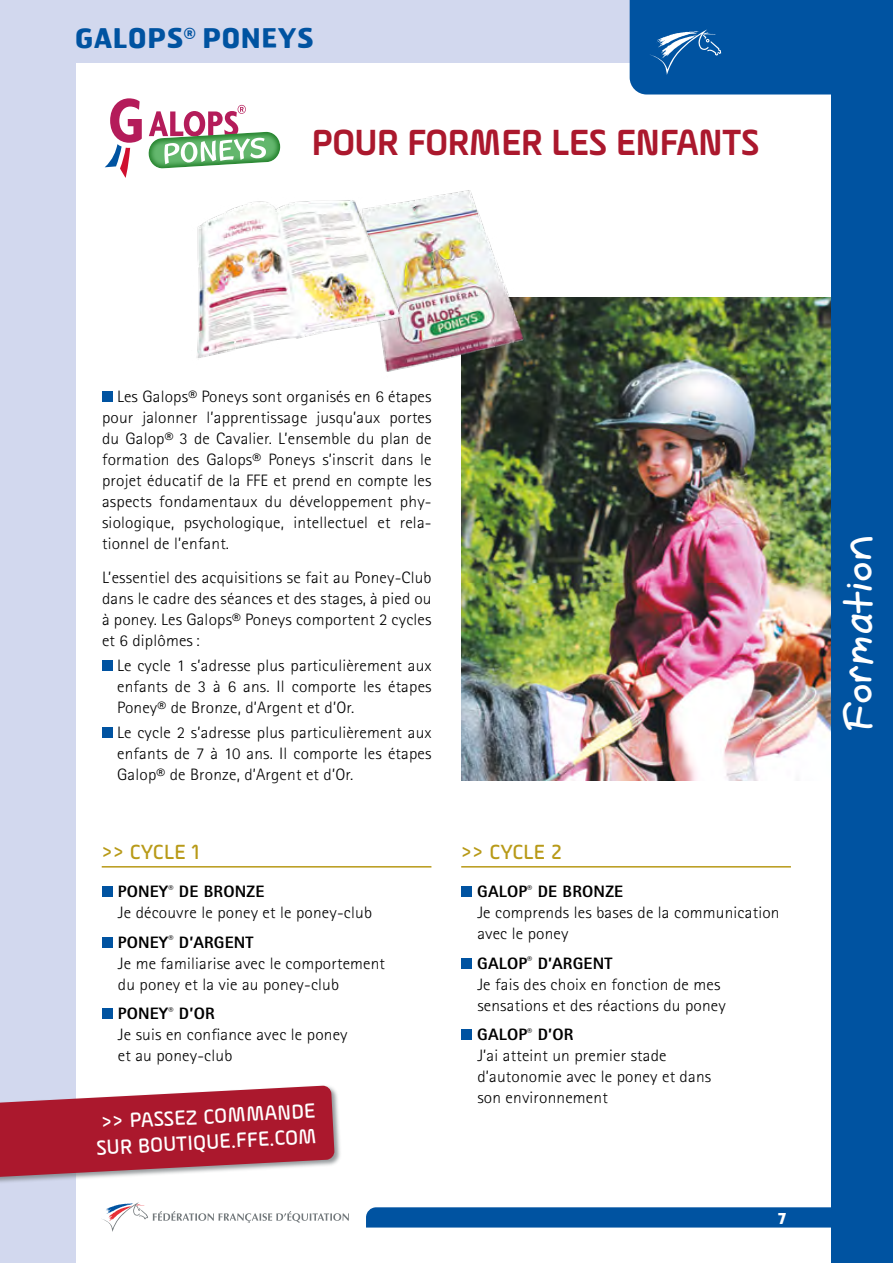
<style>
.page{position:relative;width:893px;height:1263px;background:#d2d8ee}
.page>*{position:absolute;margin:0;border:0;box-sizing:border-box;transform-origin:0 0}
.t1{font:42px "Gemelli";letter-spacing:-.01em;color:#fff}
.t2{font:700 34.5px "Alpineo";color:#ab182d}
.t3{font:700 27px "Hermes";letter-spacing:.015em;color:#0053a1}
.t4{font:500 19.5px/25.5px "Alpineo";color:#fff;text-align:center}
.t5{font:500 19.5px "Alpineo";letter-spacing:.02em;color:#b89a18}
.t6{font:300 16.5px/21px "Rotis Sans Serif";letter-spacing:.01em;color:#000;scale:1.05 1}
.t7{font:700 15px "Hermes";color:#fff}
.s1{font-weight:800}
</style>
<div class="page">
<div style="left:76px;top:64px;width:817px;height:1199px;background:#fff"></div>
<div style="left:366px;top:1207px;width:465px;height:20px;background:#0053a1"></div>
<svg style="left:102px;top:1202px;width:247px;height:30px"></svg>
<img style="left:461px;top:297px;width:370px;height:483px">
<div style="left:102px;top:391px;width:11px;height:11px;background:#0053a1"></div>
<div style="left:102px;top:660px;width:11px;height:11px;background:#0053a1"></div>
<div style="left:102px;top:727px;width:11px;height:11px;background:#0053a1"></div>
<svg style="left:104px;top:98px;width:177px;height:80px"></svg>
<hr style="left:102px;top:866px;width:329px;height:1px;background:#b89a18">
<div style="left:102px;top:886px;width:10px;height:11px;background:#0053a1"></div>
<div style="left:102px;top:937px;width:10px;height:10px;background:#0053a1"></div>
<div style="left:102px;top:1008px;width:10px;height:11px;background:#0053a1"></div>
<hr style="left:461px;top:866px;width:330px;height:1px;background:#b89a18">
<div style="left:461px;top:886px;width:11px;height:11px;background:#0053a1"></div>
<div style="left:461px;top:958px;width:11px;height:10px;background:#0053a1"></div>
<div style="left:461px;top:1029px;width:11px;height:11px;background:#0053a1"></div>
<img style="left:385px;top:190px;width:153px;height:199px">
<img style="left:196px;top:197px;width:205px;height:168px">
<div style="left:831px;top:0;width:62px;height:1263px;background:#0053a1"></div>
<div style="left:630px;top:0;width:201px;height:94px;background:#0053a1"></div>
<div style="left:0;top:1085px;width:342px;height:100px;background:#73797c;opacity:.75"></div>
<svg style="left:0;top:1085px;width:335px;height:93px;background:#b64254"></svg>
<h3 class="t3" style="left:75px;top:21px;width:241px">GALOPS<sup>®</sup> PONEYS</h3>
<h2 class="t2" style="left:312px;top:123px;width:449px">POUR FORMER LES ENFANTS</h2>
<p class="t6" style="left:102px;top:386px;width:315px;text-align:justify;text-indent:15px">Les Galops® Poneys sont organisés en 6 étapes pour jalonner l’apprentissage jusqu’aux portes du Galop® 3 de Cavalier. L’ensemble du plan de formation des Galops® Poneys s’inscrit dans le projet éducatif de la FFE et prend en compte les aspects fondamentaux du développement phy&shy;siologique, psychologique, intellectuel et rela&shy;tionnel de l’enfant.</p>
<p class="t6" style="left:102px;top:567px;width:315px;text-align:justify">L’essentiel des acquisitions se fait au Poney-Club dans le cadre des séances et des stages, à pied ou à poney. Les Galops® Poneys comportent 2 cycles et 6 diplômes:</p>
<p class="t6" style="left:117px;top:655px;width:301px;text-align:justify">Le cycle 1 s’adresse plus particulièrement aux enfants de 3 à 6 ans. Il comporte les étapes Poney® de Bronze, d’Argent et d’Or.</p>
<p class="t6" style="left:117px;top:722px;width:301px;text-align:justify">Le cycle 2 s’adresse plus particulièrement aux enfants de 7 à 10 ans. Il comporte les étapes Galop® de Bronze, d’Argent et d’Or.</p>
<p class="t5" style="left:102px;top:841px;width:99px">&gt;&gt; CYCLE 1</p>
<p class="t6" style="left:118px;top:881px;width:244px"><span class="s1">PONEY</span><sup>®</sup> <span class="s1">DE BRONZE<br></span>Je découvre le poney et le poney-club</p>
<p class="t6" style="left:118px;top:931px;width:256px"><span class="s1">PONEY</span><sup>®</sup> <span class="s1">D’ARGENT<br></span>Je me familiarise avec le comportement du poney et la vie au poney-club</p>
<p class="t6" style="left:118px;top:1003px;width:220px"><span class="s1">PONEY</span><sup>®</sup> <span class="s1">D’OR<br></span>Je suis en confiance avec le poney et au poney-club</p>
<p class="t4" style="left:94px;top:1109px;width:222px;rotate:-3deg">&gt;&gt; PASSEZ COMMANDE<br>SUR BOUTIQUE.FFE.COM</p>
<p class="t5" style="left:461px;top:841px;width:102px">&gt;&gt; CYCLE 2</p>
<p class="t6" style="left:477px;top:881px;width:289px"><span class="s1">GALOP</span><sup>®</sup> <span class="s1">DE BRONZE<br></span>Je comprends les bases de la communication avec le poney</p>
<p class="t6" style="left:477px;top:952px;width:238px"><span class="s1">GALOP</span><sup>®</sup> <span class="s1">D’ARGENT<br></span>Je fais des choix en fonction de mes sensations et des réactions du poney</p>
<p class="t6" style="left:477px;top:1024px;width:224px"><span class="s1">GALOP</span><sup>®</sup> <span class="s1">D’OR<br></span>J’ai atteint un premier stade d’autonomie avec le poney et dans son environnement</p>
<p class="t7" style="left:778px;top:1208px;width:10px">7</p>
<h1 class="t1" style="left:833px;top:730px;width:198px;rotate:-90deg">Formation</h1>
</div>
